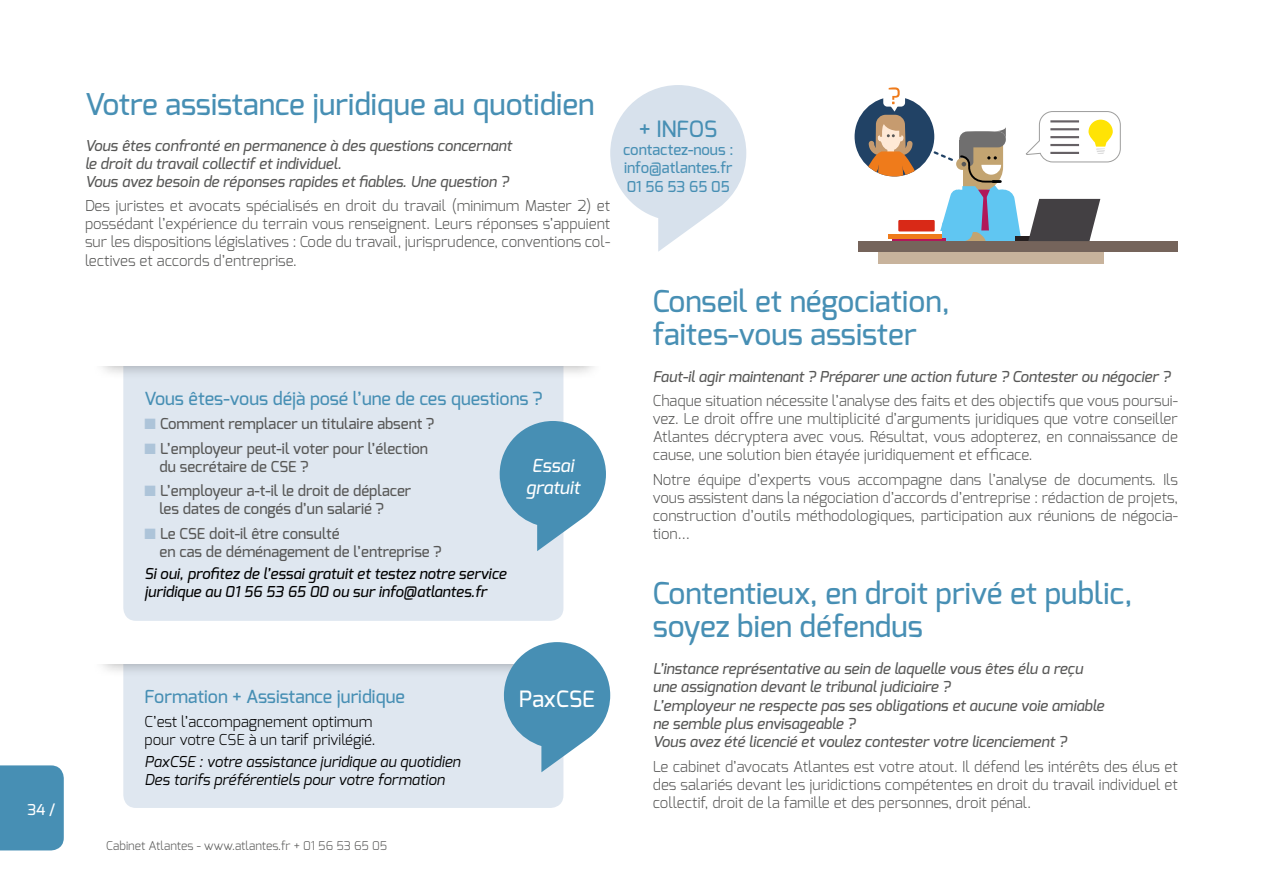
<style>
.page{position:relative;width:1263px;height:893px;background:#fff}
.page>*{position:absolute;margin:0;border:0;box-sizing:border-box;transform-origin:0 0}
.t1{font:500 30px/33px "Exo";color:#478fb4}
.t2{font:500 22.5px "Exo";color:#fff}
.t3{font:500 22.5px "Exo";color:#478fb4}
.t4{font:500 18px "Exo";color:#478fb4}
.t5{font:italic 500 18px/21.6px "Exo";color:#fff;text-align:center}
.t6{font:300 15px/18px "Exo";color:#575756;text-align:justify}
.t7{font:italic 500 15px/18.1px "Exo";color:#575756}
.t8{font:500 15px/18px "Exo";color:#575756}
.t9{font:italic 500 15px/18px "Exo";color:#000}
.t10{font:italic 15px/18px "Exo";color:#000}
.t11{font:300 15px/18px "Exo";color:#000}
.t12{font:500 15px/18px "Exo";color:#478fb4}
.t13{font:500 15px "Exo";color:#fff}
.t14{font:300 12px "Exo";color:#575756}
.s1{color:#adc4d9}
</style>
<div class="page">
<div style="left:0;top:765px;width:64px;height:85px;background:#478fb4"></div>
<div style="left:123px;top:642px;width:440px;height:166px;background:#dfe7f0;border-radius:13px"></div>
<div style="left:92px;top:628px;width:511px;height:49px;background:#000;opacity:.35"></div>
<div style="left:85px;top:621px;width:525px;height:42px;background:#fff"></div>
<div style="left:879px;top:250px;width:225px;height:14px;background:#c8b39c"></div>
<div style="left:858px;top:241px;width:320px;height:10px;background:#75645b"></div>
<svg style="left:857px;top:87px;width:264px;height:154px"></svg>
<div style="left:123px;top:344px;width:440px;height:277px;background:#dfe7f0;border-radius:13px"></div>
<div style="left:92px;top:330px;width:511px;height:50px;background:#000;opacity:.35"></div>
<div style="left:85px;top:323px;width:525px;height:43px;background:#fff"></div>
<svg style="left:500px;top:421px;width:106px;height:130px"></svg>
<svg style="left:504px;top:642px;width:106px;height:130px"></svg>
<svg style="left:610px;top:85px;width:136px;height:167px"></svg>
<p class="t13" style="left:27px;top:800px;width:29px">34 /</p>
<h1 class="t1" style="left:85px;top:88px;width:511px">Votre assistance juridique au quotidien</h1>
<p class="t7" style="left:85px;top:137px;width:428px">Vous êtes confronté en permanence à des questions concernant le droit du travail collectif et individuel.<br>Vous avez besoin de réponses rapides et fiables. Une question ?</p>
<p class="t6" style="left:85px;top:197px;width:527px">Des juristes et avocats spécialisés en droit du travail (minimum Master 2) et possédant l’expérience du terrain vous renseignent. Leurs réponses s’appuient sur les dispositions législatives : Code du travail, jurisprudence, conventions col&shy;lectives et accords d’entreprise.</p>
<p class="t4" style="left:145px;top:387px;width:400px">Vous êtes-vous déjà posé l’une de ces questions ?</p>
<p class="t8" style="left:145px;top:415px;width:291px"><span class="s1">■</span> Comment remplacer un titulaire absent ?</p>
<p class="t8" style="left:160px;top:439px;width:270px;text-indent:-15px"><span class="s1">■</span> L’employeur peut-il voter pour l’élection du secrétaire de CSE ?</p>
<p class="t8" style="left:160px;top:482px;width:253px;text-indent:-15px"><span class="s1">■</span> L’employeur a-t-il le droit de déplacer les dates de congés d’un salarié ?</p>
<p class="t8" style="left:160px;top:524px;width:284px;text-indent:-15px"><span class="s1">■</span> Le CSE doit-il être consulté<br>en cas de déménagement de l’entreprise ?</p>
<p class="t9" style="left:145px;top:564px;width:363px">Si oui, profitez de l’essai gratuit et testez notre service juridique au 01 56 53 65 00 ou sur info@atlantes.fr</p>
<p class="t5" style="left:526px;top:455px;width:55px">Essai gratuit</p>
<p class="t4" style="left:145px;top:685px;width:262px">Formation + Assistance juridique</p>
<p class="t11" style="left:145px;top:713px;width:232px">C’est l’accompagnement optimum pour votre CSE à un tarif privilégié.</p>
<p class="t10" style="left:145px;top:753px;width:317px">PaxCSE : votre assistance juridique au quotidien<br>Des tarifs préférentiels pour votre formation</p>
<p class="t14" style="left:106px;top:838px;width:282px">Cabinet Atlantes - www.atlantes.fr + 01 56 53 65 05</p>
<h2 class="t2" style="left:519px;top:684px;width:77px">PaxCSE</h2>
<h2 class="t3" style="left:639px;top:114px;width:79px">+ INFOS</h2>
<p class="t12" style="left:623px;top:140px;width:112px">contactez-nous : info@atlantes.fr</p>
<p class="t12" style="left:627px;top:178px;width:105px">01 56 53 65 05</p>
<h1 class="t1" style="left:653px;top:285px;width:298px">Conseil et négociation, faites-vous assister</h1>
<p class="t7" style="left:653px;top:367px;width:519px">Faut-il agir maintenant ? Préparer une action future ? Contester ou négocier ?</p>
<p class="t6" style="left:653px;top:392px;width:527px">Chaque situation nécessite l’analyse des faits et des objectifs que vous poursui&shy;vez. Le droit offre une multiplicité d’arguments juridiques que votre conseiller Atlantes décryptera avec vous. Résultat, vous adopterez, en connaissance de cause, une solution bien étayée juridiquement et efficace.</p>
<p class="t6" style="left:653px;top:470px;width:527px">Notre équipe d’experts vous accompagne dans l’analyse de documents. Ils vous assistent dans la négociation d’accords d’entreprise : rédaction de projets, construction d’outils méthodologiques, participation aux réunions de négocia&shy;tion…</p>
<h1 class="t1" style="left:653px;top:577px;width:481px">Contentieux, en droit privé et public, soyez bien défendus</h1>
<p class="t7" style="left:653px;top:660px;width:453px">L’instance représentative au sein de laquelle vous êtes élu a reçu une assignation devant le tribunal judiciaire ?<br>L’employeur ne respecte pas ses obligations et aucune voie amiable ne semble plus envisageable ?<br>Vous avez été licencié et voulez contester votre licenciement ?</p>
<p class="t6" style="left:653px;top:757px;width:527px">Le cabinet d’avocats Atlantes est votre atout. Il défend les intérêts des élus et des salariés devant les juridictions compétentes en droit du travail individuel et collectif, droit de la famille et des personnes, droit pénal.</p>
</div>
